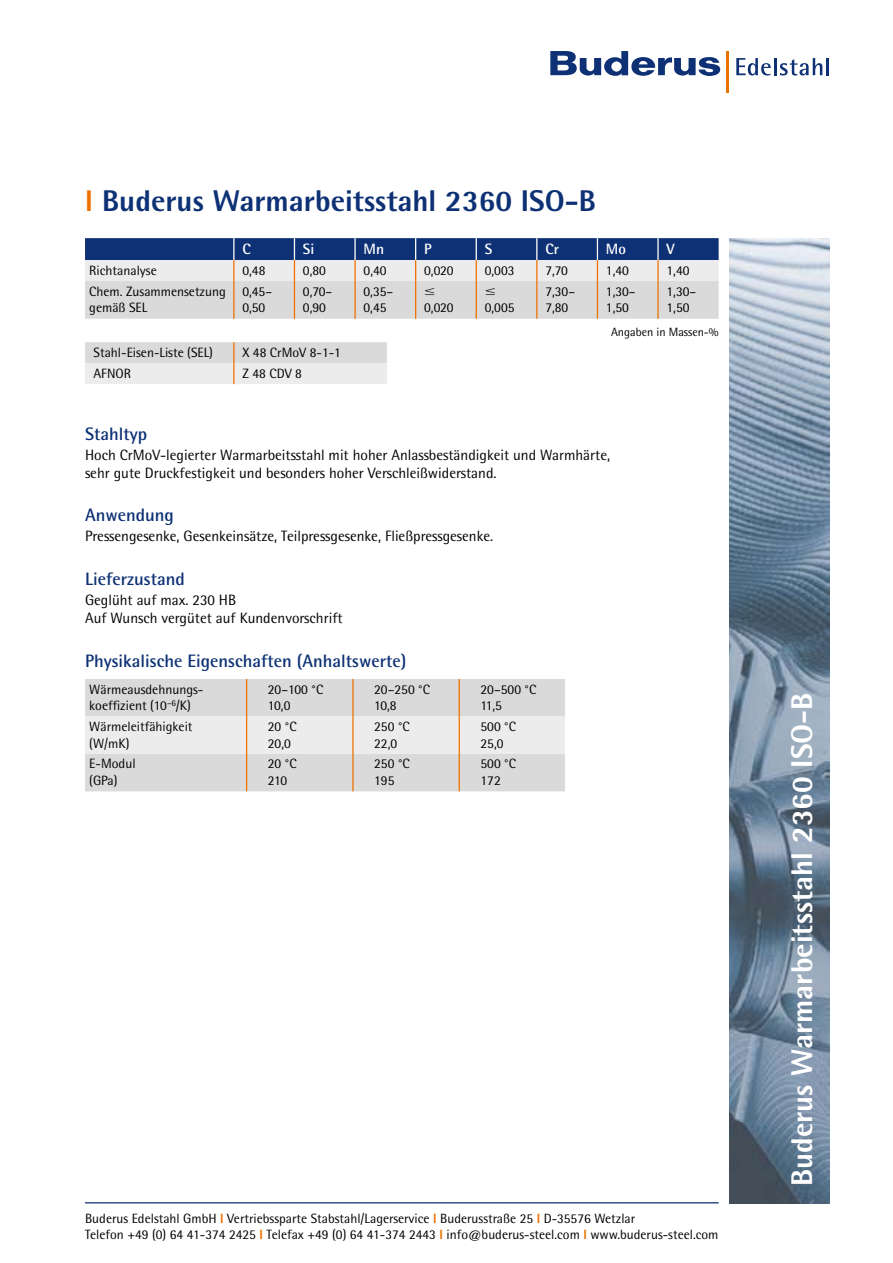
<style>
.page{position:relative;width:893px;height:1263px;background:#fff}
.page>*{position:absolute;margin:0;border:0;box-sizing:border-box;transform-origin:0 0}
.t1{font:800 30px "Rotis Semi Sans";color:#0d3174}
.t2{font:800 30px "Rotis Semi Sans";color:#fff}
.t3{font:700 18px "Rotis Semi Sans";color:#0d3174}
.t4{font:15px/18px "Rotis Semi Sans";color:#000}
.t5{font:700 15px "Rotis Semi Sans";color:#fff}
.t6{font:13.5px/16.5px "Rotis Semi Sans";color:#000}
.t7{font:12px "Rotis Semi Sans";color:#000}
.s1{color:#ee7100}
.s2{font-weight:800;color:#ee7100}
</style>
<div class="page">
<svg style="left:550px;top:51px;width:170px;height:25px"></svg>
<svg style="left:736px;top:58px;width:35px;height:17px"></svg>
<hr style="left:774px;top:58px;width:3px;height:17px;background:#0d3174">
<svg style="left:780px;top:58px;width:49px;height:17px"></svg>
<hr style="left:726px;top:51px;width:3px;height:41px;background:#ee7100">
<img style="left:729px;top:238px;width:100px;height:965px">
<hr style="left:85px;top:1202px;width:634px;height:1px;background:#0d3174">
<svg style="left:85px;top:342px;width:302px;height:42px;background:#e3e2e2"></svg>
<div style="left:85px;top:679px;width:480px;height:112px;background:#dadada"></div>
<div style="left:85px;top:716px;width:480px;height:38px;background:#ececed"></div>
<hr style="left:246px;top:679px;width:1px;height:37px;background:#ee7100">
<hr style="left:352px;top:679px;width:2px;height:37px;background:#ee7100">
<hr style="left:459px;top:679px;width:1px;height:37px;background:#ee7100">
<hr style="left:246px;top:716px;width:1px;height:38px;background:#ee7100">
<hr style="left:352px;top:716px;width:2px;height:38px;background:#ee7100">
<hr style="left:459px;top:716px;width:1px;height:38px;background:#ee7100">
<hr style="left:246px;top:754px;width:1px;height:37px;background:#ee7100">
<hr style="left:352px;top:754px;width:2px;height:37px;background:#ee7100">
<hr style="left:459px;top:754px;width:1px;height:37px;background:#ee7100">
<svg style="left:85px;top:238px;width:634px;height:81px;background:#a8b0c1"></svg>
<h1 class="t1" style="left:85px;top:182px;width:512px"><span class="s1">l</span> Buderus Warmarbeitsstahl 2360 ISO-B</h1>
<p class="t5" style="left:242px;top:239px;width:10px">C</p>
<p class="t5" style="left:303px;top:239px;width:13px">Si</p>
<p class="t5" style="left:364px;top:239px;width:22px">Mn</p>
<p class="t5" style="left:424px;top:239px;width:9px">P</p>
<p class="t5" style="left:485px;top:239px;width:9px">S</p>
<p class="t5" style="left:545px;top:239px;width:15px">Cr</p>
<p class="t5" style="left:606px;top:239px;width:22px">Mo</p>
<p class="t5" style="left:666px;top:239px;width:10px">V</p>
<p class="t6" style="left:89px;top:262px;width:69px">Richtanalyse</p>
<p class="t6" style="left:242px;top:262px;width:25px">0,48</p>
<p class="t6" style="left:303px;top:262px;width:25px">0,80</p>
<p class="t6" style="left:364px;top:262px;width:25px">0,40</p>
<p class="t6" style="left:424px;top:262px;width:31px">0,020</p>
<p class="t6" style="left:485px;top:262px;width:31px">0,003</p>
<p class="t6" style="left:545px;top:262px;width:24px">7,70</p>
<p class="t6" style="left:606px;top:262px;width:25px">1,40</p>
<p class="t6" style="left:666px;top:262px;width:25px">1,40</p>
<p class="t6" style="left:89px;top:283px;width:138px">Chem. Zusammensetzung gemäß SEL</p>
<p class="t6" style="left:242px;top:283px;width:31px">0,45–<br>0,50</p>
<p class="t6" style="left:303px;top:283px;width:31px">0,70–<br>0,90</p>
<p class="t6" style="left:364px;top:283px;width:31px">0,35–<br>0,45</p>
<p class="t6" style="left:545px;top:283px;width:31px">7,30–<br>7,80</p>
<p class="t6" style="left:606px;top:283px;width:31px">1,30–<br>1,50</p>
<p class="t6" style="left:666px;top:283px;width:31px">1,30–<br>1,50</p>
<p class="t7" style="left:611px;top:325px;width:109px">Angaben in Massen-%</p>
<p class="t6" style="left:424px;top:299px;width:31px">0,020</p>
<p class="t6" style="left:485px;top:299px;width:31px">0,005</p>
<p class="t6" style="left:94px;top:344px;width:121px">Stahl-Eisen-Liste (SEL)</p>
<p class="t6" style="left:242px;top:344px;width:100px">X 48 CrMoV 8-1-1</p>
<p class="t6" style="left:94px;top:365px;width:39px">AFNOR</p>
<p class="t6" style="left:242px;top:365px;width:61px">Z 48 CDV 8</p>
<h2 class="t3" style="left:85px;top:422px;width:64px">Stahltyp</h2>
<p class="t4" style="left:85px;top:446px;width:527px">Hoch CrMoV-legierter Warmarbeitsstahl mit hoher Anlassbeständigkeit und Warmhärte, sehr gute Druckfestigkeit und besonders hoher Verschleißwiderstand.</p>
<h2 class="t3" style="left:85px;top:504px;width:90px">Anwendung</h2>
<p class="t4" style="left:85px;top:527px;width:410px">Pressengesenke, Gesenkeinsätze, Teilpressgesenke, Fließpressgesenke.</p>
<h2 class="t3" style="left:85px;top:568px;width:101px">Lieferzustand</h2>
<p class="t4" style="left:85px;top:591px;width:259px">Geglüht auf max. 230 HB<br>Auf Wunsch vergütet auf Kundenvorschrift</p>
<h2 class="t3" style="left:85px;top:649px;width:323px">Physikalische Eigenschaften (Anhaltswerte)</h2>
<p class="t6" style="left:89px;top:681px;width:116px">Wärmeausdehnungs&shy;koeffizient (10<sup>–6</sup>/K)</p>
<p class="t6" style="left:268px;top:681px;width:57px">20–100 °C<br>10,0</p>
<p class="t6" style="left:374px;top:681px;width:57px">20–250 °C<br>10,8</p>
<p class="t6" style="left:480px;top:681px;width:57px">20–500 °C<br>11,5</p>
<p class="t6" style="left:89px;top:718px;width:105px">Wärmeleitfähigkeit (W/mK)</p>
<p class="t6" style="left:268px;top:718px;width:30px">20 °C<br>20,0</p>
<p class="t6" style="left:374px;top:718px;width:37px">250 °C<br>22,0</p>
<p class="t6" style="left:480px;top:718px;width:37px">500 °C<br>25,0</p>
<p class="t6" style="left:89px;top:755px;width:48px">E-Modul (GPa)</p>
<p class="t6" style="left:268px;top:755px;width:30px">20 °C<br>210</p>
<p class="t6" style="left:374px;top:755px;width:37px">250 °C<br>195</p>
<p class="t6" style="left:480px;top:755px;width:37px">500 °C<br>172</p>
<p class="t6" style="left:85px;top:1210px;width:635px">Buderus Edelstahl GmbH <span class="s2">l</span> Vertriebssparte Stabstahl/Lagerservice <span class="s2">l</span> Buderusstraße 25 <span class="s2">l</span> D-35576 Wetzlar<br>Telefon +49 (0) 64 41-374 2425 <span class="s2">l</span> Telefax +49 (0) 64 41-374 2443 <span class="s2">l</span> info@buderus-steel.com <span class="s2">l</span> www.buderus-steel.com</p>
<h1 class="t2" style="left:783px;top:1186px;width:495px;rotate:-90deg">Buderus Warmarbeitsstahl 2360 ISO-B</h1>
</div>
